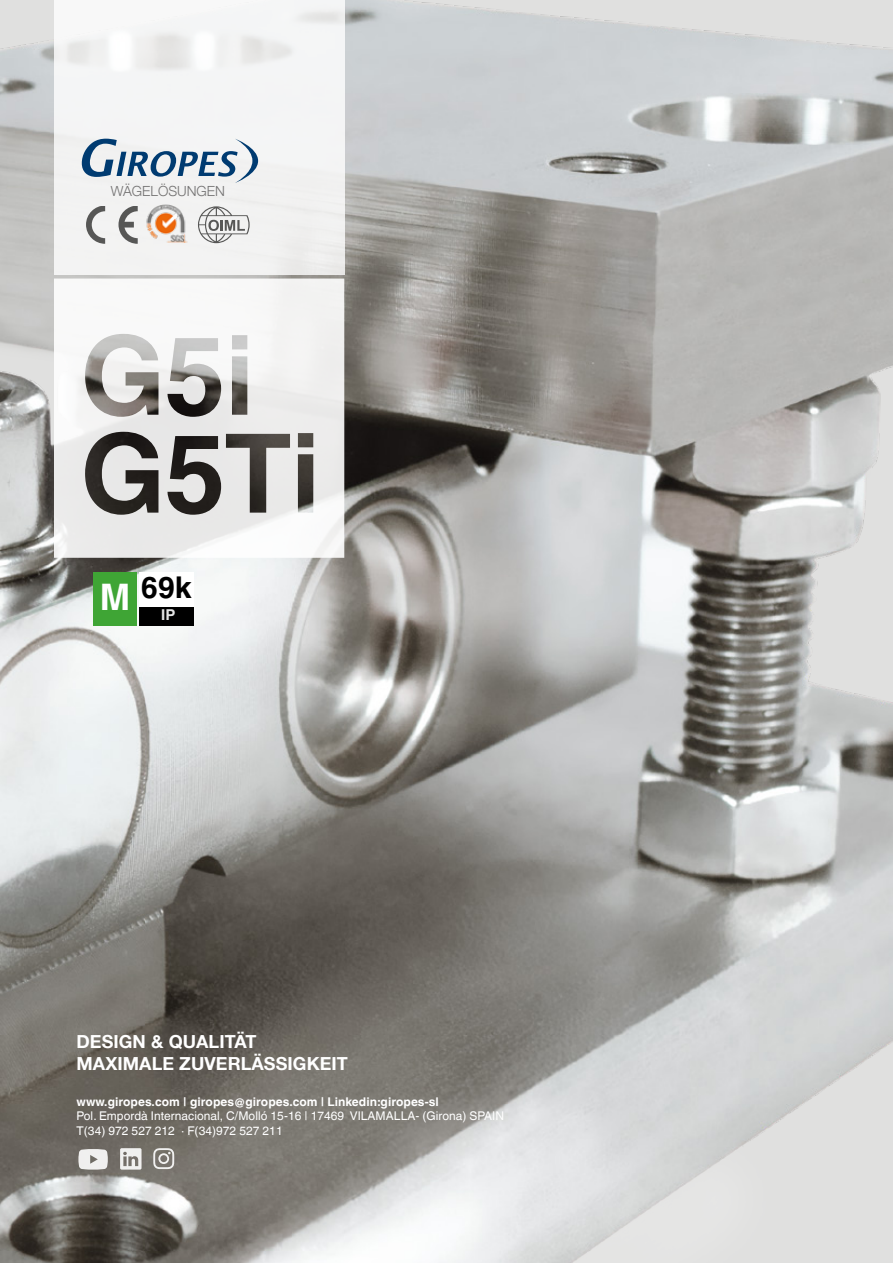
<style>
.page{position:relative;width:893px;height:1263px;background:#fff}
.page>*{position:absolute;margin:0;border:0;box-sizing:border-box;transform-origin:0 0}
.títols_ok{font:700 36.6px "Helvetica LT Std";color:#fff}
.títols_ok-2{font:700 30px "Helvetica LT Std";color:#000}
.títols_ok-3{font:700 18px "Helvetica Neue LT Com";letter-spacing:.005em;color:#fff}
.títols_ok-4{font:700 15px "Helvetica LT Std";color:#e6e6e6}
.slogan{font:300 13.95px "Helvetica Neue LT Com";color:#747373}
.títols_ok-5{font:12px "Helvetica World";letter-spacing:.005em;color:#fff}
.títols_ok-6{font:700 12px "Helvetica World";letter-spacing:.005em;color:#fff}
</style>
<div class="page">
<img style="left:0;top:0;width:893px;height:1263px">
<div style="left:54px;top:0;width:290px;height:274px;background:#f4f4f5"></div>
<svg style="left:54px;top:279px;width:290px;height:279px;fill:#ecebeb"></svg>
<svg style="left:78px;top:1149px;width:30px;height:20px"></svg>
<svg style="left:120px;top:1148px;width:22px;height:21px"></svg>
<svg style="left:153px;top:1148px;width:21px;height:21px"></svg>
<svg style="left:82px;top:139px;width:176px;height:44px"></svg>
<svg style="left:205px;top:206px;width:45px;height:37px"></svg>
<svg style="left:86px;top:206px;width:43px;height:37px"></svg>
<img style="left:129px;top:204px;width:76px;height:39px">
<div style="left:139px;top:605px;width:55px;height:20px;background:#000"></div>
<div style="left:94px;top:572px;width:43px;height:54px;background:#3fa535"></div>
<div style="left:139px;top:572px;width:55px;height:34px;background:#fff"></div>
<p class="slogan" style="left:111px;top:182px;width:116px">WÄGELÖSUNGEN</p>
<p class="títols_ok" style="left:100px;top:575px;width:32px">M</p>
<p class="títols_ok-2" style="left:141px;top:569px;width:52px">69k</p>
<p class="títols_ok-4" style="left:161px;top:605px;width:16px">IP</p>
<p class="títols_ok-3" style="left:77px;top:1030px;width:182px">DESIGN &amp; QUALITÄT</p>
<p class="títols_ok-3" style="left:77px;top:1052px;width:273px">MAXIMALE ZUVERLÄSSIGKEIT</p>
<p class="títols_ok-6" style="left:77px;top:1094px;width:364px">www.giropes.com | giropes@giropes.com | Linkedin:giropes-sl</p>
<p class="títols_ok-5" style="left:77px;top:1109px;width:429px">Pol. Empordà Internacional, C/Molló 15-16 | 17469 VILAMALLA- (Girona) SPAIN</p>
<p class="títols_ok-5" style="left:77px;top:1123px;width:208px">T(34) 972 527 212 · F(34)972 527 211</p>
</div>
